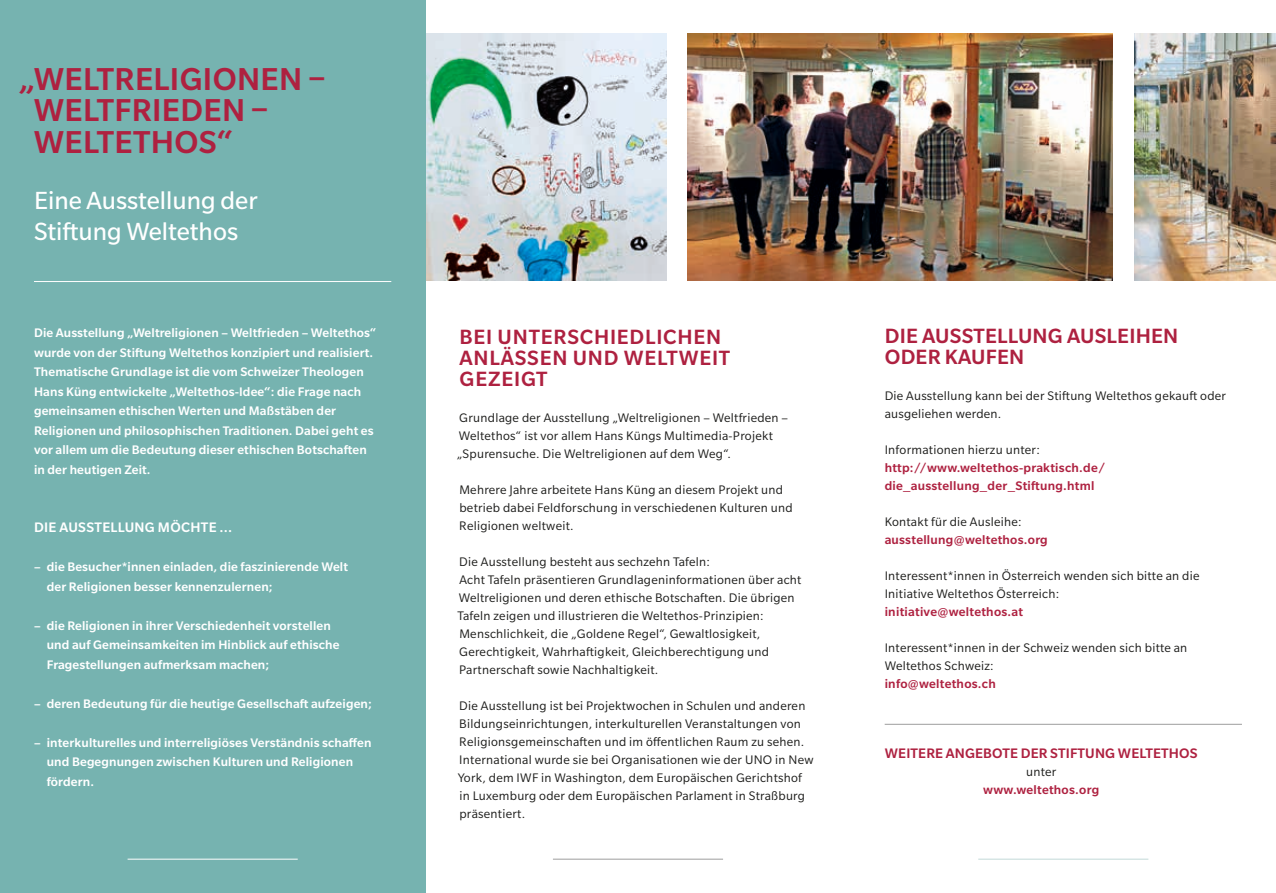
<style>
.page{position:relative;width:1276px;height:893px;background:#fff}
.page>*{position:absolute;margin:0;border:0;box-sizing:border-box;transform-origin:0 0}
.t1{font:500 34.5px/31.5px "Slate Pro";letter-spacing:.01em;color:#ae2140}
.t2{font:27px/31.5px "Slate Pro";color:#fff}
.t3{font:500 22.5px/21px "Slate Pro";letter-spacing:.035em;color:#ae2140}
.t4{font:500 22.5px "Slate Pro";letter-spacing:.01em;color:#ae2140}
.t5{font:500 15px "Slate Pro";letter-spacing:.01em;color:#ae2140}
.t6{font:500 15px "Slate Pro";letter-spacing:.02em;color:#fff}
.t7{font:13.5px/18px "Slate Pro";letter-spacing:.02em;color:#1d1d1b}
.t8{font:500 13.5px/19.5px "Slate Pro";letter-spacing:.01em;color:#fff}
.t9{font:500 13.5px/18px "Slate Pro";letter-spacing:.02em;color:#ae2140}
</style>
<div class="page">
<img style="left:425px;top:34px;width:241px;height:246px">
<div style="left:0;top:0;width:425px;height:893px;background:#76b3b0"></div>
<hr style="left:34px;top:281px;width:357px;height:1px;background:#fff">
<hr style="left:884px;top:724px;width:358px;height:1px;background:#9d9d9d">
<img style="left:687px;top:34px;width:426px;height:246px">
<img style="left:1134px;top:34px;width:142px;height:246px">
<hr style="left:128px;top:859px;width:170px;height:1px;background:#fff">
<hr style="left:553px;top:859px;width:170px;height:1px;background:#9d9d9d">
<hr style="left:978px;top:859px;width:170px;height:1px;background:#c2d9d8">
<h1 class="t1" style="left:34px;top:62px;width:293px;text-indent:-15px">„Weltreligionen –<br>Weltfrieden –<br>Welteth</h1>
<h1 class="t1" style="left:174px;top:125px;width:61px">os“</h1>
<h2 class="t2" style="left:34px;top:184px;width:225px">Eine Ausstellung der<br>Stiftung Weltethos</h2>
<p class="t8" style="left:34px;top:323px;width:344px">Die Ausstellung „Weltreligionen – Weltfrieden – Weltethos“ wurde von der Stiftung Weltethos konzipiert und realisiert.<br>Thematische Grundlage ist die vom Schweizer Theologen Hans Küng entwickelte „Weltethos-Idee“: die Frage nach gemeinsamen ethischen Werten und Maßstäben der Religionen und philosophischen Traditionen. Dabei geht es vor allem um die Bedeutung dieser ethischen Botschaften in der heutigen Zeit.</p>
<p class="t6" style="left:34px;top:519px;width:53px">Die Ausste</p>
<p class="t6" style="left:111px;top:519px;width:89px">llung möchte</p>
<p class="t6" style="left:219px;top:519px;width:14px">...</p>
<p class="t8" style="left:47px;top:557px;width:303px;text-indent:-13px">– die Besucher*innen einladen, die faszinierende Welt der Religionen besser kennenzulernen;</p>
<p class="t8" style="left:34px;top:615px;width:298px">– die Religionen in ihrer Verschiedenheit vorstellen</p>
<p class="t8" style="left:47px;top:635px;width:294px">und auf Gemeinsamkeiten im Hinblick auf ethische</p>
<p class="t8" style="left:34px;top:654px;width:237px">Fragestellungen aufmerksam machen;</p>
<p class="t8" style="left:34px;top:693px;width:339px">– deren Bedeutung für die heutige Gesellschaft aufzeigen;</p>
<p class="t8" style="left:47px;top:732px;width:326px;text-indent:-13px">– interkulturelles und interreligiöses Verständnis schaffen und Begegnungen zwischen Kulturen und Religionen fördern.</p>
<h3 class="t3" style="left:459px;top:326px;width:263px;text-indent:120px">chiedlichen anlässen und weltwe</h3>
<h3 class="t3" style="left:460px;top:326px;width:83px">Bei unters</h3>
<h3 class="t3" style="left:712px;top:347px;width:16px">it</h3>
<h3 class="t3" style="left:459px;top:368px;width:15px">geze</h3>
<h3 class="t3" style="left:514px;top:368px;width:21px">igt</h3>
<p class="t7" style="left:457px;top:408px;width:333px">Grundlage der Ausstellung „Weltreligionen – Weltfrieden –<br>Weltethos“ ist vor allem Hans Küngs Multimedia-Projekt „Spurensuche. Die Weltreligionen auf dem Weg“.</p>
<p class="t7" style="left:459px;top:480px;width:335px">Mehrere Jahre arbeitete Hans Küng an diesem Projekt und betrieb dabei Feldforschung in verschiedenen Kulturen und<br>Religionen weltweit.</p>
<p class="t7" style="left:457px;top:552px;width:345px">Die Ausstellung besteht aus sechzehn Tafeln:<br>Acht Tafeln präsentieren Grundlageninformationen über acht Weltreligionen und deren ethische Botschaften. Die übrigen Tafeln zeigen und illustrieren die Weltethos-Prinzipien:<br>Menschlichkeit, die „Goldene Regel“, Gewaltlosigkeit, Gerechtigkeit, Wahrhaftigkeit, Gleichberechtigung und Partnerschaft sowie Nachhaltigkeit.</p>
<p class="t7" style="left:458px;top:696px;width:357px">Die Ausstellung ist bei Projektwochen in Schulen und anderen Bildungseinrichtungen, interkulturellen Veranstaltungen von Religionsgemeinschaften und im öffentlichen Raum zu sehen.<br>International wurde sie bei Organisationen wie der UNO in New York, dem IWF in Washington, dem Europäischen Gerichtshof in Luxemburg oder dem Europäischen Parlament in Straßburg präsentiert.</p>
<h3 class="t3" style="left:885px;top:325px;width:78px">Die Ausste</h3>
<h3 class="t4" style="left:997px;top:324px;width:183px">llung Ausleihen</h3>
<h3 class="t3" style="left:885px;top:346px;width:30px">oder</h3>
<h3 class="t3" style="left:945px;top:346px;width:81px">kaufen</h3>
<p class="t7" style="left:884px;top:387px;width:343px">Die Ausstellung kann bei der Stiftung Weltethos gekauft oder ausgeliehen werden.</p>
<p class="t7" style="left:884px;top:441px;width:157px">Informationen hierzu unter:</p>
<p class="t9" style="left:884px;top:459px;width:222px">http://www.weltethos-praktisch.de/ die_ausstellung_der_Stiftung.html</p>
<p class="t7" style="left:884px;top:513px;width:138px">Kontakt für die Ausleihe:</p>
<p class="t9" style="left:884px;top:531px;width:165px">ausstellung@weltethos.org</p>
<p class="t7" style="left:884px;top:567px;width:316px">Interessent*innen in Österreich wenden sich bitte an die<br>Initiative Weltethos Österreich:</p>
<p class="t9" style="left:884px;top:603px;width:140px">initiative@weltethos.at</p>
<p class="t7" style="left:884px;top:639px;width:304px">Interessent*innen in der Schweiz wenden sich bitte an<br>Weltethos Schweiz:</p>
<p class="t9" style="left:884px;top:675px;width:113px">info@weltethos.ch</p>
<p class="t5" style="left:885px;top:745px;width:35px">Weitere</p>
<p class="t5" style="left:946px;top:745px;width:85px">Angebote der</p>
<p class="t5" style="left:1050px;top:745px;width:105px">Stiftung Welteth</p>
<p class="t5" style="left:1179px;top:745px;width:19px">os</p>
<p class="t7" style="left:1026px;top:763px;width:32px">unter</p>
<p class="t9" style="left:983px;top:781px;width:117px">www.weltethos.org</p>
</div>
